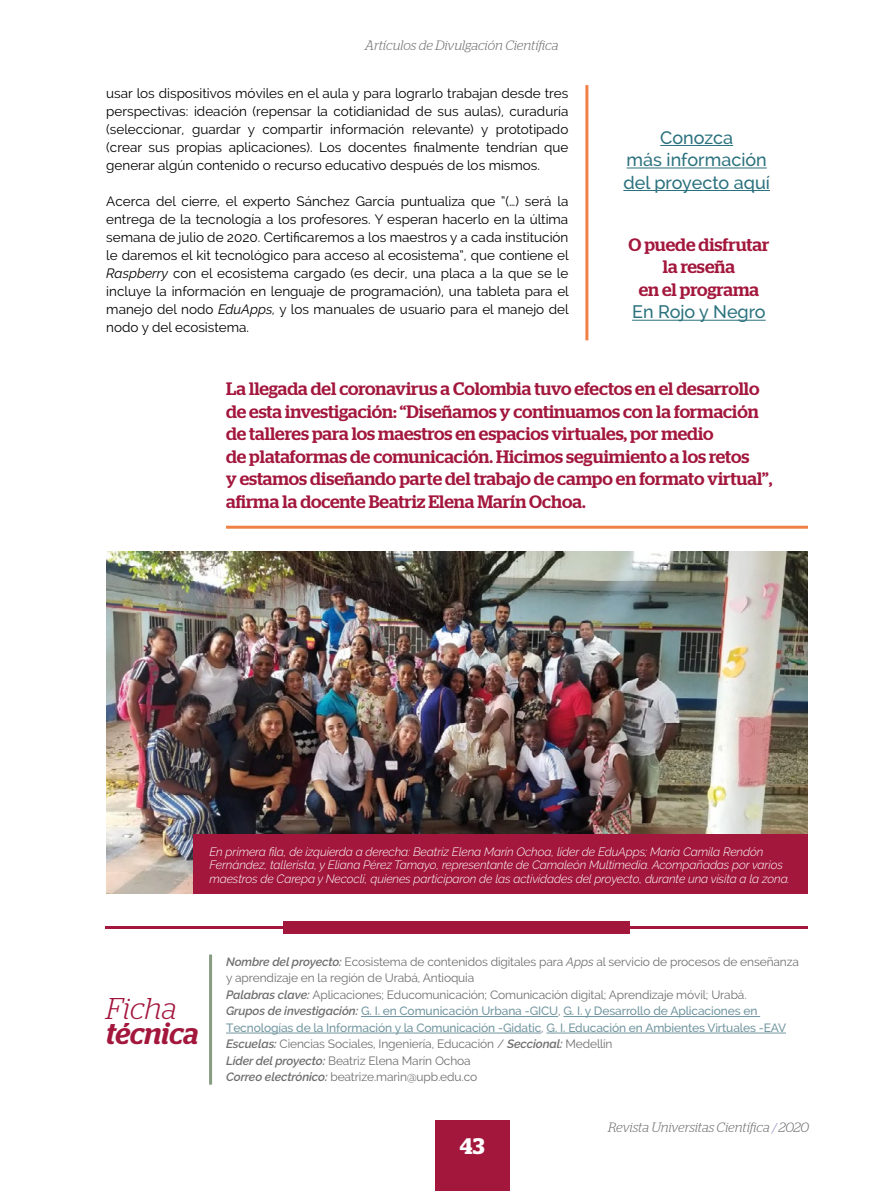
<style>
.page{position:relative;width:893px;height:1191px;background:#fff}
.page>*{position:absolute;margin:0;border:0;box-sizing:border-box;transform-origin:0 0}
.t1{font:italic 500 30px "Stag";color:#a3173d}
.t2{font:italic 300 30px "Stag";color:#a3173d}
.t3{font:600 22.5px "Stag";color:#fff}
.t4{font:500 18px/22.5px "Stag";color:#a3173d}
.t5{font:500 18px/22.5px "Raleway";color:#2b727e;text-align:center}
.t6{font:13.5px/18px "Raleway";color:#000;text-align:justify}
.t7{font:italic 300 13.5px "Stag";letter-spacing:-.005em;color:#706f6f}
.t8{font:12px/16.5px "Raleway";letter-spacing:-.01em;color:#706f6f}
.t9{font:italic 300 12px/13.5px "Raleway";letter-spacing:-.01em;color:#fff}
.s1{font-style:italic}
.s2{font-weight:600;font-style:italic}
.s3{font-weight:500;color:#7296a0}
.s4{color:#8a8ac3}
</style>
<div class="page">
<div style="left:435px;top:1120px;width:75px;height:71px;background:#a3173d"></div>
<hr style="left:361px;top:1016px;width:197px;height:1px;background:#7296a0">
<hr style="left:563px;top:1016px;width:197px;height:1px;background:#7296a0">
<hr style="left:226px;top:1032px;width:315px;height:1px;background:#7296a0">
<hr style="left:546px;top:1032px;width:240px;height:1px;background:#7296a0">
<hr style="left:209px;top:954px;width:3px;height:130px;background:#889c82">
<hr style="left:105px;top:926px;width:703px;height:2px;background:#a3173d">
<div style="left:283px;top:921px;width:347px;height:13px;background:#a3173d"></div>
<img style="left:106px;top:551px;width:702px;height:342px">
<hr style="left:585px;top:85px;width:3px;height:255px;background:#f08046">
<hr style="left:226px;top:526px;width:582px;height:3px;background:#f08046">
<div style="left:193px;top:834px;width:615px;height:59px;background:#a3173d"></div>
<hr style="left:660px;top:145px;width:73px;height:1px;background:#2b727e">
<hr style="left:627px;top:167px;width:140px;height:1px;background:#2b727e">
<hr style="left:623px;top:190px;width:147px;height:1px;background:#2b727e">
<hr style="left:632px;top:320px;width:134px;height:1px;background:#2b727e">
<p class="t7" style="left:365px;top:37px;width:195px">Artículos de Divulgación Científica</p>
<p class="t6" style="left:106px;top:84px;width:464px">usar los dispositivos móviles en el aula y para lograrlo trabajan desde tres perspectivas: ideación (repensar la cotidianidad de sus aulas), curaduría (seleccionar, guardar y compartir información relevante) y prototipado (crear sus propias aplicaciones). Los docentes finalmente tendrían que generar algún contenido o recurso educativo después de los mismos.</p>
<p class="t6" style="left:106px;top:192px;width:464px">Acerca del cierre, el experto Sánchez García puntualiza que “(…) será la entrega de la tecnología a los profesores. Y esperan hacerlo en la última semana de julio de 2020. Certificaremos a los maestros y a cada institución le daremos el kit tecnológico para acceso al ecosistema”, que contiene el <span class="s1">Raspberry</span> con el ecosistema cargado (es decir, una placa a la que se le incluye la información en lenguaje de programación), una tableta para el manejo del nodo <span class="s1">EduApps,</span> y los manuales de usuario para el manejo del nodo y del ecosistema.</p>
<h3 class="t5" style="left:623px;top:126px;width:148px">Conozca<br>más información del proyecto aquí</h3>
<h3 class="t4" style="left:628px;top:233px;width:142px;text-align:center">O puede disfrutar la reseña<br>en el programa</h3>
<h3 class="t5" style="left:632px;top:301px;width:135px">En Rojo y Negro</h3>
<p class="t4" style="left:226px;top:377px;width:548px">La llegada del coronavirus a Colombia tuvo efectos en el desarrollo de esta investigación: “Diseñamos y continuamos con la formación de talleres para los maestros en espacios virtuales, por medio<br>de plataformas de comunicación. Hicimos seguimiento a los retos<br>y estamos diseñando parte del trabajo de campo en formato virtual”, afirma la docente Beatriz Elena Marín Ochoa.</p>
<p class="t9" style="left:209px;top:844px;width:582px">En primera fila, de izquierda a derecha: Beatriz Elena Marín Ochoa, líder de EduApps; María Camila Rendón<br>Fernández, tallerista, y Eliana Pérez Tamayo, representante de Camaleón Multimedia. Acompañadas por varios maestros de Carepa y Necoclí, quienes participaron de las actividades del proyecto, durante una visita a la zona.</p>
<h1 class="t2" style="left:106px;top:991px;width:72px">Ficha</h1>
<h1 class="t1" style="left:106px;top:1016px;width:94px">técnica</h1>
<p class="t8" style="left:226px;top:953px;width:574px"><span class="s2">Nombre del proyecto:</span> Ecosistema de contenidos digitales para <span class="s1">Apps</span> al servicio de procesos de enseñanza y aprendizaje en la región de Urabá, Antioquia<br><span class="s2">Palabras clave:</span> Aplicaciones; Educomunicación; Comunicación digital; Aprendizaje móvil; Urabá.<br><span class="s2">Grupos de investigación:</span> <span class="s3">G. I. en Comunicación Urbana -GICU</span>, <span class="s3">G. I. y Desarrollo de Aplicaciones en Tecnologías de la Información y la Comunicación -Gidatic</span>, <span class="s3">G. I. Educación en Ambientes Virtuales -EAV </span><span class="s2">Escuelas:</span> Ciencias Sociales, Ingeniería, Educación / <span class="s2">Seccional:</span> Medellín<br><span class="s2">Líder del proyecto:</span> Beatriz Elena Marín Ochoa<br><span class="s2">Correo electrónico:</span> beatrize.marin@upb.edu.co</p>
<h2 class="t3" style="left:460px;top:1132px;width:26px">43</h2>
<p class="t7" style="left:608px;top:1119px;width:202px">Revista Universitas Científica <span class="s4">/</span> 2020</p>
</div>
